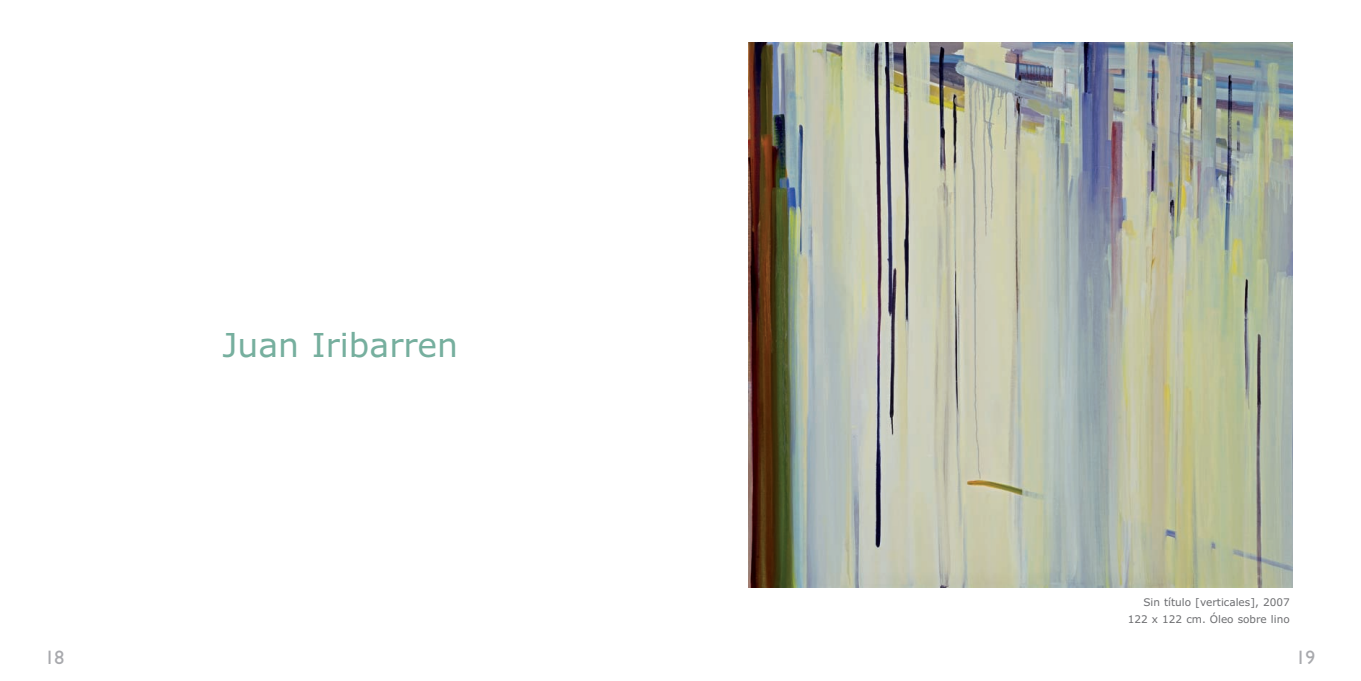
<style>
.page{position:relative;width:1361px;height:681px;background:#fff}
.page>*{position:absolute;margin:0;border:0;box-sizing:border-box;transform-origin:0 0}
.t1{font:33px "Verdana";color:#76af9e}
.t2{font:19.5px "Gill Sans";color:#a8a9ad}
.t3{font:10.5px/16.5px "Verdana";color:#6c6d70;text-align:right}
</style>
<div class="page">
<img style="left:748px;top:43px;width:545px;height:544px">
<h1 class="t1" style="left:222px;top:326px;width:237px">Juan Iribarren</h1>
<p class="t3" style="left:1128px;top:594px;width:163px">Sin título [verticales], 2007<br>122 x 122 cm. Óleo sobre lino</p>
<h2 class="t2" style="left:45px;top:645px;width:21px">18</h2>
<h2 class="t2" style="left:1296px;top:645px;width:21px">19</h2>
</div>
